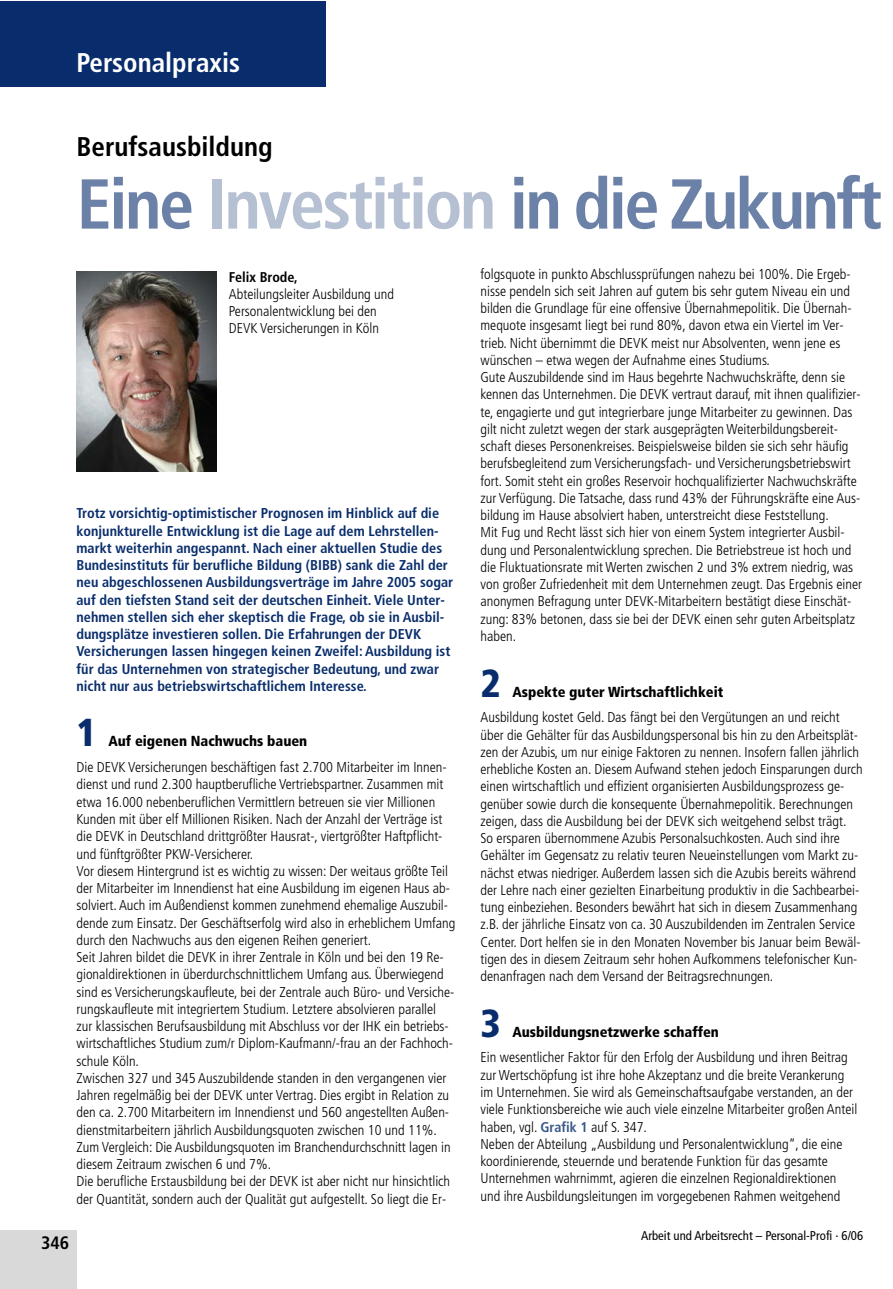
<style>
.page{position:relative;width:893px;height:1289px;background:#fff}
.page>*{position:absolute;margin:0;border:0;box-sizing:border-box;transform-origin:0 0}
.t1{font:700 condensed 70.5px "Frutiger";letter-spacing:-.035em;color:#6b81a7}
.t2{font:900 condensed 39px "Frutiger";color:#092d6c}
.t3{font:700 condensed 27px "Frutiger";color:#000}
.t4{font:700 condensed 27px "Frutiger";color:#fff}
.t5{font:700 condensed 18px "Frutiger";color:#000}
.t6{font:900 condensed 14.55px "Frutiger";color:#000}
.t7{font:300 condensed 14.25px/17.2px "Frutiger";color:#000}
.t8{font:700 condensed 14.25px/17.2px "Frutiger";color:#092d6c}
.t9{font:700 condensed 14.1px "Frutiger";color:#000}
.t10{font:condensed 12.75px "Frutiger";color:#000}
.s1{color:#b5c0d3}
.s2{font-weight:700;font-size:14.1px;color:#3a5789}
</style>
<div class="page">
<div style="left:0;top:1px;width:326px;height:85px;background:#092d6c"></div>
<div style="left:0;top:1230px;width:77px;height:58px;background:#d9d9d9"></div>
<img style="left:77px;top:271px;width:140px;height:200px">
<h3 class="t4" style="left:77px;top:51px;width:165px">Personalpraxis</h3>
<h3 class="t3" style="left:77px;top:136px;width:197px">Berufsausbildung</h3>
<h1 class="t1" style="left:77px;top:176px;width:807px">Eine <span class="s1">Investition</span> in die Zukunft</h1>
<p class="t9" style="left:229px;top:271px;width:70px">Felix Brode,</p>
<p class="t7" style="left:229px;top:286px;width:167px">Abteilungsleiter Ausbildung und<br>Personalentwicklung bei den<br>DEVK Versicherungen in Köln</p>
<p class="t8" style="left:77px;top:506px;width:378px">Trotz vorsichtig-optimistischer Prognosen im Hinblick auf die konjunkturelle Entwicklung ist die Lage auf dem Lehrstellen&shy;markt weiterhin angespannt. Nach einer aktuellen Studie des Bundesinstituts für berufliche Bildung (BIBB) sank die Zahl der neu abgeschlossenen Ausbildungsverträge im Jahre 2005 sogar auf den tiefsten Stand seit der deutschen Einheit. Viele Unter&shy;nehmen stellen sich eher skeptisch die Frage, ob sie in Ausbil&shy;dungsplätze investieren sollen. Die Erfahrungen der DEVK Versicherungen lassen hingegen keinen Zweifel: Ausbildung ist für das Unternehmen von strategischer Bedeutung, und zwar nicht nur aus betriebswirtschaftlichem Interesse.</p>
<h2 class="t2" style="left:77px;top:717px;width:22px">1</h2>
<p class="t6" style="left:108px;top:735px;width:200px">Auf eigenen Nachwuchs bauen</p>
<p class="t7" style="left:77px;top:759px;width:380px">Die DEVK Versicherungen beschäftigen fast 2.700 Mitarbeiter im Innen&shy;dienst und rund 2.300 hauptberufliche Vertriebspartner. Zusammen mit etwa 16.000 nebenberuflichen Vermittlern betreuen sie vier Millionen Kunden mit über elf Millionen Risiken. Nach der Anzahl der Verträge ist die DEVK in Deutschland drittgrößter Hausrat-, viertgrößter Haftpflicht&shy;und fünftgrößter PKW-Versicherer.<br>Vor diesem Hintergrund ist es wichtig zu wissen: Der weitaus größte Teil der Mitarbeiter im Innendienst hat eine Ausbildung im eigenen Haus ab&shy;solviert. Auch im Außendienst kommen zunehmend ehemalige Auszubil&shy;dende zum Einsatz. Der Geschäftserfolg wird also in erheblichem Umfang durch den Nachwuchs aus den eigenen Reihen generiert.<br>Seit Jahren bildet die DEVK in ihrer Zentrale in Köln und bei den 19 Re&shy;gionaldirektionen in überdurchschnittlichem Umfang aus. Überwiegend sind es Versicherungskaufleute, bei der Zentrale auch Büro- und Versiche&shy;rungskaufleute mit integriertem Studium. Letztere absolvieren parallel zur klassischen Berufsausbildung mit Abschluss vor der IHK ein betriebs&shy;wirtschaftliches Studium zum/r Diplom-Kaufmann/-frau an der Fachhoch&shy;schule Köln.<br>Zwischen 327 und 345 Auszubildende standen in den vergangenen vier Jahren regelmäßig bei der DEVK unter Vertrag. Dies ergibt in Relation zu den ca. 2.700 Mitarbeitern im Innendienst und 560 angestellten Außen&shy;dienstmitarbeitern jährlich Ausbildungsquoten zwischen 10 und 11%.<br>Zum Vergleich: Die Ausbildungsquoten im Branchendurchschnitt lagen in diesem Zeitraum zwischen 6 und 7%.<br>Die berufliche Erstausbildung bei der DEVK ist aber nicht nur hinsichtlich der Quantität, sondern auch der Qualität gut aufgestellt. So liegt die Er-</p>
<p class="t5" style="left:41px;top:1235px;width:30px">346</p>
<p class="t7" style="left:480px;top:266px;width:383px">folgsquote in punkto Abschlussprüfungen nahezu bei 100%. Die Ergeb&shy;nisse pendeln sich seit Jahren auf gutem bis sehr gutem Niveau ein und bilden die Grundlage für eine offensive Übernahmepolitik. Die Übernah&shy;mequote insgesamt liegt bei rund 80%, davon etwa ein Viertel im Ver&shy;trieb. Nicht übernimmt die DEVK meist nur Absolventen, wenn jene es wünschen – etwa wegen der Aufnahme eines Studiums.<br>Gute Auszubildende sind im Haus begehrte Nachwuchskräfte, denn sie kennen das Unternehmen. Die DEVK vertraut darauf, mit ihnen qualifizier&shy;te, engagierte und gut integrierbare junge Mitarbeiter zu gewinnen. Das gilt nicht zuletzt wegen der stark ausgeprägten Weiterbildungsbereit&shy;schaft dieses Personenkreises. Beispielsweise bilden sie sich sehr häufig berufsbegleitend zum Versicherungsfach- und Versicherungsbetriebswirt fort. Somit steht ein großes Reservoir hochqualifizierter Nachwuchskräfte zur Verfügung. Die Tatsache, dass rund 43% der Führungskräfte eine Aus&shy;bildung im Hause absolviert haben, unterstreicht diese Feststellung.<br>Mit Fug und Recht lässt sich hier von einem System integrierter Ausbil&shy;dung und Personalentwicklung sprechen. Die Betriebstreue ist hoch und die Fluktuationsrate mit Werten zwischen 2 und 3% extrem niedrig, was von großer Zufriedenheit mit dem Unternehmen zeugt. Das Ergebnis einer anonymen Befragung unter DEVK-Mitarbeitern bestätigt diese Einschät&shy;zung: 83% betonen, dass sie bei der DEVK einen sehr guten Arbeitsplatz haben.</p>
<h2 class="t2" style="left:480px;top:667px;width:22px">2</h2>
<p class="t6" style="left:512px;top:685px;width:212px">Aspekte guter Wirtschaftlichkeit</p>
<p class="t7" style="left:480px;top:709px;width:384px">Ausbildung kostet Geld. Das fängt bei den Vergütungen an und reicht über die Gehälter für das Ausbildungspersonal bis hin zu den Arbeitsplät&shy;zen der Azubis, um nur einige Faktoren zu nennen. Insofern fallen jährlich erhebliche Kosten an. Diesem Aufwand stehen jedoch Einsparungen durch einen wirtschaftlich und effizient organisierten Ausbildungsprozess ge&shy;genüber sowie durch die konsequente Übernahmepolitik. Berechnungen zeigen, dass die Ausbildung bei der DEVK sich weitgehend selbst trägt.<br>So ersparen übernommene Azubis Personalsuchkosten. Auch sind ihre Gehälter im Gegensatz zu relativ teuren Neueinstellungen vom Markt zu&shy;nächst etwas niedriger. Außerdem lassen sich die Azubis bereits während der Lehre nach einer gezielten Einarbeitung produktiv in die Sachbearbei&shy;tung einbeziehen. Besonders bewährt hat sich in diesem Zusammenhang z.B. der jährliche Einsatz von ca. 30 Auszubildenden im Zentralen Service Center. Dort helfen sie in den Monaten November bis Januar beim Bewäl&shy;tigen des in diesem Zeitraum sehr hohen Aufkommens telefonischer Kun&shy;denanfragen nach dem Versand der Beitragsrechnungen.</p>
<h2 class="t2" style="left:480px;top:1007px;width:22px">3</h2>
<p class="t6" style="left:512px;top:1025px;width:208px">Ausbildungsnetzwerke schaffen</p>
<p class="t7" style="left:480px;top:1050px;width:378px">Ein wesentlicher Faktor für den Erfolg der Ausbildung und ihren Beitrag zur Wertschöpfung ist ihre hohe Akzeptanz und die breite Verankerung im Unternehmen. Sie wird als Gemeinschaftsaufgabe verstanden, an der viele Funktionsbereiche wie auch viele einzelne Mitarbeiter großen Anteil haben, vgl. <span class="s2">Grafik 1</span> auf S. 347.<br>Neben der Abteilung „Ausbildung und Personalentwicklung“, die eine koordinierende, steuernde und beratende Funktion für das gesamte Unternehmen wahrnimmt, agieren die einzelnen Regionaldirektionen und ihre Ausbildungsleitungen im vorgegebenen Rahmen weitgehend</p>
<p class="t10" style="left:641px;top:1230px;width:224px">Arbeit und Arbeitsrecht – Personal-Profi · 6/06</p>
</div>
